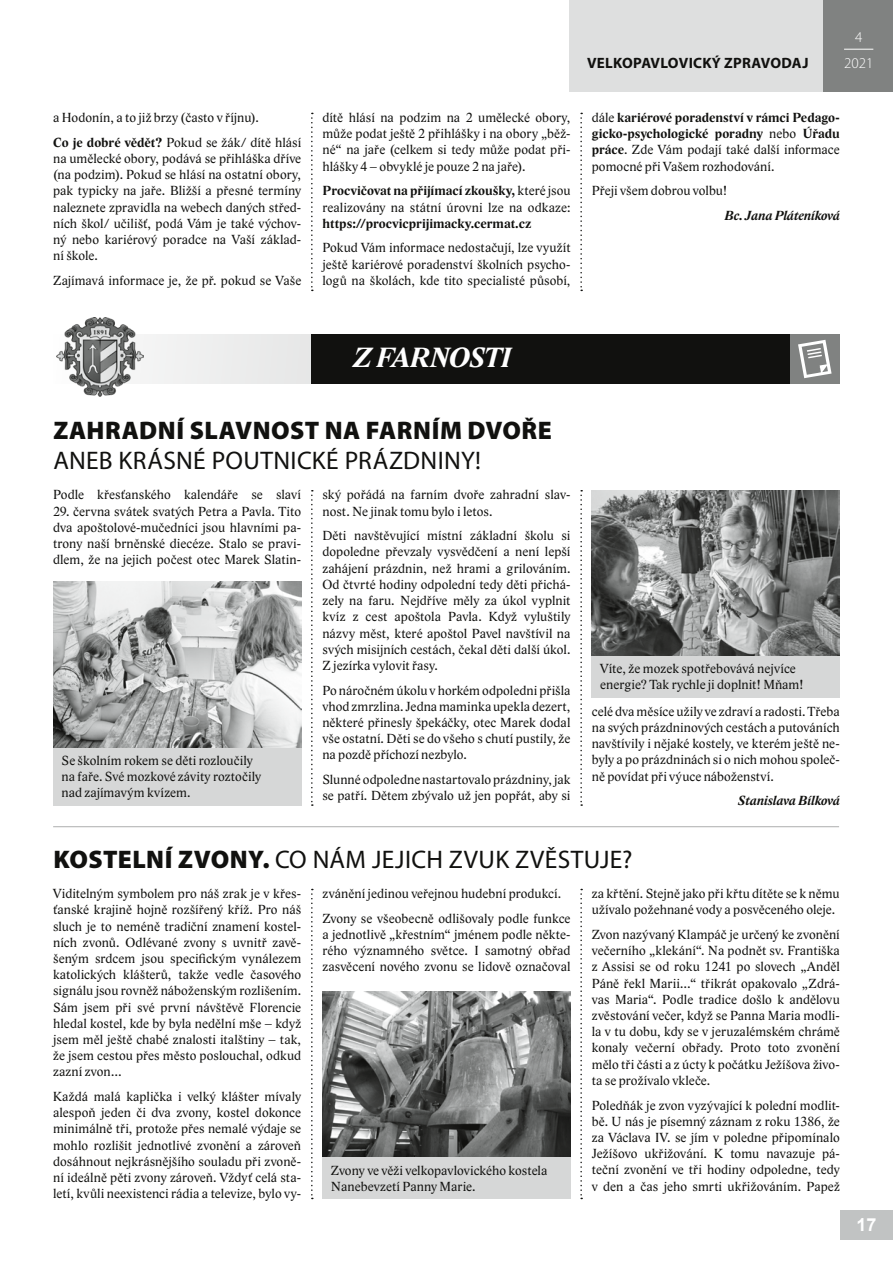
<style>
.page{position:relative;width:893px;height:1263px;background:#fff}
.page>*{position:absolute;margin:0;border:0;box-sizing:border-box;transform-origin:0 0}
.t1{font:italic 700 28.5px "Lido ST";letter-spacing:-.005em;color:#fff}
.t2{font:25.5px "Myriad Pro";letter-spacing:.015em;color:#11110f}
.t3{font:900 25.5px "Myriad Pro";letter-spacing:.015em;color:#11110f}
.t4{font:700 18px "Arial";color:#fff}
.t5{font:700 15px "Myriad Pro";letter-spacing:.02em;color:#11110f}
.t6{font:300 15px/25.8px "Myriad Pro";color:#fff;text-align:center}
.t7{font:13.5px/16.2px "Lido ST";letter-spacing:.005em;color:#11110f;text-align:justify}
.t8{font:700 13.5px/16.2px "Lido ST";letter-spacing:.005em;color:#11110f;text-align:justify}
.t9{font:italic 700 13.5px "Lido ST";letter-spacing:-.005em;color:#11110f}
.s1{font-weight:700}
.s2{font-weight:400}
.s3{font-weight:900}
</style>
<div class="page">
<div style="left:569px;top:0;width:324px;height:91px;background:#dedfdf"></div>
<div style="left:840px;top:1210px;width:53px;height:29px;background:#c1c3c3"></div>
<div style="left:824px;top:0;width:69px;height:91px;background:#808281"></div>
<svg style="left:844px;top:49px;width:29px;height:1px"></svg>
<div style="left:53px;top:335px;width:763px;height:49px;background:#ededed"></div>
<div style="left:311px;top:335px;width:513px;height:49px;background:#11110f"></div>
<div style="left:790px;top:335px;width:50px;height:49px;background:#808281"></div>
<svg style="left:798px;top:340px;width:34px;height:38px"></svg>
<img style="left:57px;top:317px;width:87px;height:80px">
<svg style="left:311px;top:889px;width:2px;height:310px"></svg>
<svg style="left:311px;top:490px;width:2px;height:316px"></svg>
<svg style="left:311px;top:113px;width:2px;height:178px"></svg>
<svg style="left:580px;top:889px;width:2px;height:310px"></svg>
<svg style="left:580px;top:490px;width:2px;height:316px"></svg>
<svg style="left:580px;top:113px;width:2px;height:178px"></svg>
<div style="left:53px;top:747px;width:248px;height:59px;background:#d6d7d7"></div>
<div style="left:592px;top:655px;width:248px;height:43px;background:#d6d7d7"></div>
<img style="left:53px;top:582px;width:248px;height:165px">
<img style="left:592px;top:490px;width:248px;height:165px">
<div style="left:322px;top:1156px;width:248px;height:43px;background:#d6d7d7"></div>
<img style="left:322px;top:991px;width:248px;height:165px">
<hr style="left:53px;top:826px;width:786px;height:1px;background:#adafaf">
<p class="t7" style="left:53px;top:105px;width:250px;line-height:24.8px">a Hodonín, a to již brzy (často v říjnu).<br><span class="s1">Co je dobré vědět?</span> Pokud se žák/ dítě hlásí</p>
<p class="t7" style="left:53px;top:150px;width:250px">na umělecké obory, podává se přihláška dříve (na podzim). Pokud se hlásí na ostatní obory, pak typicky na jaře. Bližší a přesné termíny naleznete zpravidla na webech daných střed&shy;ních škol/ učilišť, podá Vám je také výchov&shy;ný nebo kariérový poradce na Vaší základ&shy;ní škole.</p>
<p class="t7" style="left:53px;top:272px;width:250px">Zajímavá informace je, že př. pokud se Vaše</p>
<p class="t5" style="left:587px;top:53px;width:223px">VELKOPAVLOVICKÝ ZPRAVODAJ</p>
<p class="t6" style="left:844px;top:24px;width:31px">4<br>2021</p>
<p class="t7" style="left:322px;top:110px;width:250px">dítě hlásí na podzim na 2 umělecké obory, může podat ještě 2 přihlášky i na obory „běž&shy;né“ na jaře (celkem si tedy může podat při&shy;hlášky 4 – obvyklé je pouze 2 na jaře).</p>
<p class="t7" style="left:322px;top:183px;width:250px"><span class="s1">Procvičovat na přijímací zkoušky,</span> které jsou realizovány na státní úrovni lze na odkaze:</p>
<p class="t8" style="left:322px;top:215px;width:210px">https://procvicprijimacky.cermat.cz</p>
<p class="t7" style="left:322px;top:240px;width:250px">Pokud Vám informace nedostačují, lze využít ještě kariérové poradenství školních psycho&shy;logů na školách, kde tito specialisté působí,</p>
<p class="t8" style="left:592px;top:110px;width:250px"><span class="s2">dále</span> kariérové poradenství v rámci Pedago&shy;gicko-psychologické poradny <span class="s2">nebo</span> Úřadu práce<span class="s2">. Zde Vám podají také další informace pomocné při Vašem rozhodování.</span></p>
<p class="t7" style="left:592px;top:183px;width:137px">Přeji všem dobrou volbu!</p>
<p class="t9" style="left:725px;top:207px;width:116px">Bc. Jana Pláteníková</p>
<h1 class="t1" style="left:353px;top:340px;width:160px">z farnosti</h1>
<h2 class="t3" style="left:53px;top:416px;width:500px">ZAHRADNÍ SLAVNOST NA FARNÍM DVOŘE</h2>
<h2 class="t2" style="left:53px;top:444px;width:429px">ANEB KRÁSNÉ POUTNICKÉ PRÁZDNINY!</h2>
<p class="t7" style="left:53px;top:487px;width:250px">Podle křesťanského kalendáře se slaví</p>
<p class="t7" style="left:53px;top:503px;width:250px">29. června svátek svatých Petra a Pavla. Tito dva apoštolové-mučedníci jsou hlavními pa&shy;trony naší brněnské diecéze. Stalo se pravi&shy;dlem, že na jejich počest otec Marek Slatin-</p>
<p class="t7" style="left:62px;top:752px;width:201px;text-align:left">Se školním rokem se děti rozloučily na faře. Své mozkové závity roztočily nad zajímavým kvízem.</p>
<p class="t7" style="left:322px;top:487px;width:250px">ský pořádá na farním dvoře zahradní slav&shy;nost. Ne jinak tomu bylo i letos.</p>
<p class="t7" style="left:322px;top:528px;width:250px">Děti navštěvující místní základní školu si dopoledne převzaly vysvědčení a není lepší zahájení prázdnin, než hrami a grilováním.<br>Od čtvrté hodiny odpolední tedy děti přichá&shy;zely na faru. Nejdříve měly za úkol vyplnit kvíz z cest apoštola Pavla. Když vyluštily názvy měst, které apoštol Pavel navštívil na svých misijních cestách, čekal děti další úkol.<br>Z jezírka vylovit řasy.</p>
<p class="t7" style="left:322px;top:682px;width:250px">Po náročnémúkolu v horkémodpoledni přišla vhod zmrzlina.Jednamaminka upekla dezert, některé přinesly špekáčky, otec Marek dodal vše ostatní. Děti se do všeho s chutí pustily, že na pozdě příchozí nezbylo.</p>
<p class="t7" style="left:322px;top:772px;width:250px">Slunné odpoledne nastartovalo prázdniny, jak se patří. Dětem zbývalo už jen popřát, aby si</p>
<p class="t7" style="left:600px;top:661px;width:205px">Víte, že mozek spotřebovává nejvíce energie? Tak rychle ji doplnit! Mňam!</p>
<p class="t7" style="left:592px;top:703px;width:250px">celé dvaměsíce užily ve zdraví a radosti. Třeba na svých prázdninových cestách a putováních navštívily i nějaké kostely, ve kterém ještě ne&shy;byly a po prázdninách si o nich mohou společ&shy;ně povídat při výuce náboženství.</p>
<p class="t9" style="left:738px;top:793px;width:103px">Stanislava Bílková</p>
<h2 class="t2" style="left:53px;top:843px;width:581px"><span class="s3">KOSTELNÍ ZVONY.</span> CO NÁM JEJICH ZVUK ZVĚSTUJE?</h2>
<p class="t7" style="left:53px;top:886px;width:250px">Viditelným symbolem pro náš zrak je v křes&shy;ťanské krajině hojně rozšířený kříž. Pro náš sluch je to neméně tradiční znamení kostel&shy;ních zvonů. Odlévané zvony s uvnitř zavě&shy;šeným srdcem jsou specifickým vynálezem katolických klášterů, takže vedle časového signálu jsou rovněž náboženským rozlišením.<br>Sám jsem při své první návštěvě Florencie hledal kostel, kde by byla nedělní mše – když jsem měl ještě chabé znalosti italštiny – tak, že jsem cestou přes město poslouchal, odkud zazní zvon…</p>
<p class="t7" style="left:53px;top:1088px;width:250px">Každá malá kaplička i velký klášter mívaly alespoň jeden či dva zvony, kostel dokonce minimálně tři, protože přes nemalé výdaje se mohlo rozlišit jednotlivé zvonění a zároveň dosáhnout nejkrásnějšího souladu při zvoně&shy;ní ideálně pěti zvony zároveň. Vždyť celá sta&shy;letí, kvůli neexistenci rádia a televize, bylo vy-</p>
<p class="t7" style="left:322px;top:881px;width:250px;line-height:24.8px">zvánění jedinou veřejnou hudební produkcí.<br>Zvony se všeobecně odlišovaly podle funkce</p>
<p class="t7" style="left:322px;top:926px;width:250px">a jednotlivě „křestním“ jménem podle někte&shy;rého významného světce. I samotný obřad zasvěcení nového zvonu se lidově označoval</p>
<p class="t7" style="left:331px;top:1162px;width:218px">Zvony ve věži velkopavlovického kostela<br>Nanebevzetí Panny Marie.</p>
<p class="t7" style="left:592px;top:886px;width:249px">za křtění. Stejně jako při křtu dítěte se k němu užívalo požehnané vody a posvěceného oleje.</p>
<p class="t7" style="left:592px;top:926px;width:250px">Zvon nazývaný Klampáč je určený ke zvonění večerního „klekání“. Na podnět sv. Františka z Assisi se od roku 1241 po slovech „Anděl Páně řekl Marii…“ třikrát opakovalo „Zdrá&shy;vas Maria“. Podle tradice došlo k andělovu zvěstování večer, když se Panna Maria modli&shy;la v tu dobu, kdy se v jeruzalémském chrámě konaly večerní obřady. Proto toto zvonění mělo tři části a z úcty k počátku Ježíšova živo&shy;ta se prožívalo vkleče.</p>
<p class="t7" style="left:592px;top:1097px;width:250px">Poledňák je zvon vyzývající k polední modlit&shy;bě. U nás je písemný záznam z roku 1386, že za Václava IV. se jím v poledne připomínalo Ježíšovo ukřižování. K tomu navazuje pá&shy;teční zvonění ve tři hodiny odpoledne, tedy v den a čas jeho smrti ukřižováním. Papež</p>
<h3 class="t4" style="left:856px;top:1212px;width:22px">17</h3>
</div>
